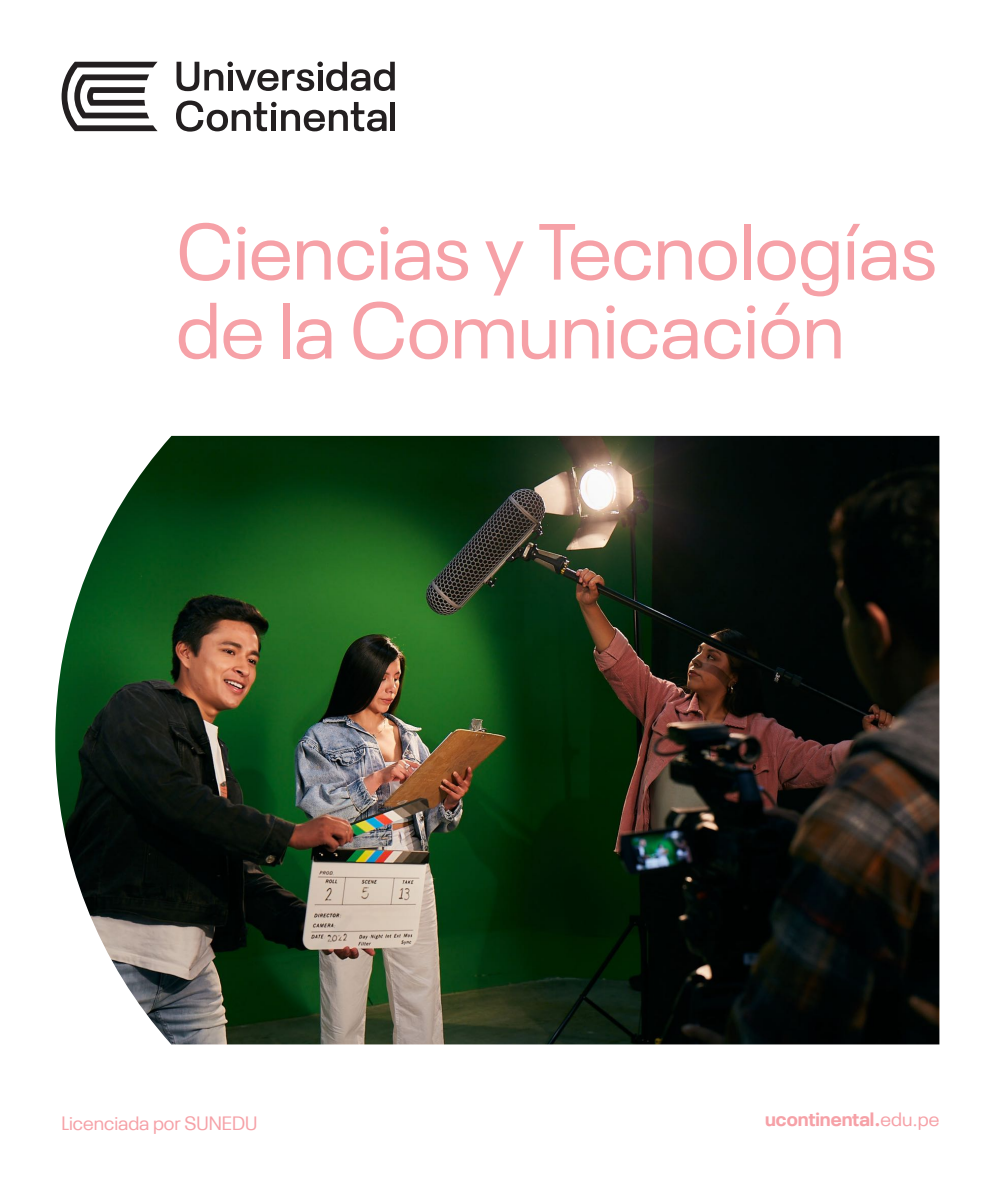
<style>
.page{position:relative;width:1001px;height:1191px;background:#fff}
.page>*{position:absolute;margin:0;border:0;box-sizing:border-box;transform-origin:0 0}
.t1{font:78.75px/78.8px "Neue Plak";color:#f6a1a7}
.t2{font:19.25px "Neue Plak";color:#f6a1a7}
.t3{font:700 19.25px "Neue Plak";color:#f6a1a7}
.s1{font-weight:400}
</style>
<div class="page">
<img style="left:55px;top:436px;width:884px;height:608px">
<svg style="left:62px;top:62px;width:95px;height:69px"></svg>
<div style="left:390px;top:102px;width:5px;height:29px;background:#231f20"></div>
<svg style="left:176px;top:101px;width:210px;height:31px"></svg>
<svg style="left:176px;top:62px;width:218px;height:29px"></svg>
<p class="t1" style="left:176px;top:202px;width:762px">Ciencias y Tecnologías de la Comunicación</p>
<p class="t2" style="left:62px;top:1106px;width:197px">Licenciada por SUNEDU</p>
<p class="t3" style="left:764px;top:1102px;width:176px">ucontinental.<span class="s1">edu.pe</span></p>
</div>
